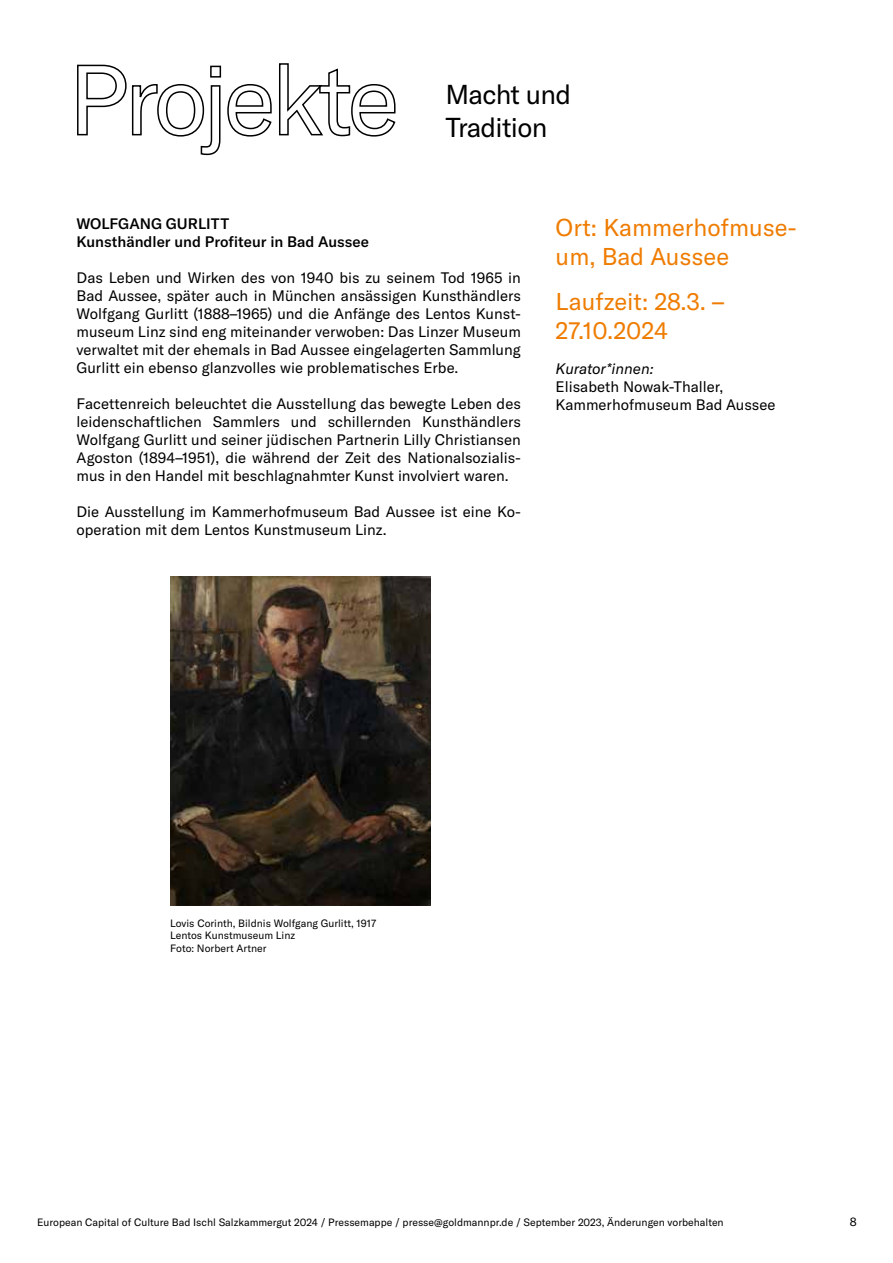
<style>
.page{position:relative;width:893px;height:1263px;background:#fff}
.page>*{position:absolute;margin:0;border:0;box-sizing:border-box;transform-origin:0 0}
.t1{font:27px/32.4px "GT America";letter-spacing:-.025em;color:#000}
.t2{font:24px/28.8px "GT America";color:#ef7c00}
.t3{font:15px/18px "GT America";color:#000;text-align:justify}
.t4{font:500 15px/18px "GT America";color:#000}
.t5{font:italic 15px "GT America";color:#000}
.t6{font:12px "GT America";color:#000}
.t7{font:10.5px/12.6px "GT America";color:#000}
</style>
<div class="page">
<svg style="left:77px;top:63px;width:319px;height:93px"></svg>
<img style="left:170px;top:577px;width:261px;height:329px">
<h1 class="t1" style="left:445px;top:78px;width:127px">Macht und<br>Tradition</h1>
<p class="t4" style="left:77px;top:214px;width:294px">Wolfgang Gurlitt<br>Kunsthändler und Profiteur in Bad Aussee</p>
<p class="t3" style="left:77px;top:268px;width:446px">Das Leben und Wirken des von 1940 bis zu seinem Tod 1965 in Bad Aussee, später auch in München ansässigen Kunsthändlers Wolfgang Gurlitt (1888–1965) und die Anfänge des Lentos Kunst&shy;museum Linz sind eng miteinander verwoben: Das Linzer Museum verwaltet mit der ehemals in Bad Aussee eingelagerten Sammlung Gurlitt ein ebenso glanzvolles wie problematisches Erbe.</p>
<p class="t3" style="left:77px;top:394px;width:446px">Facettenreich beleuchtet die Ausstellung das bewegte Leben des leidenschaftlichen Sammlers und schillernden Kunsthändlers Wolfgang Gurlitt und seiner jüdischen Partnerin Lilly Christiansen Agoston (1894–1951), die während der Zeit des Nationalsozialis&shy;mus in den Handel mit beschlagnahmter Kunst involviert waren.</p>
<p class="t3" style="left:77px;top:502px;width:446px">Die Ausstellung im Kammerhofmuseum Bad Aussee ist eine Ko&shy;operation mit dem Lentos Kunstmuseum Linz.</p>
<h2 class="t2" style="left:556px;top:213px;width:243px">Ort: Kammerhofmuse&shy;um, Bad Aussee</h2>
<h2 class="t2" style="left:556px;top:287px;width:170px">Laufzeit: 28.3. –<br>27.10.2024</h2>
<p class="t5" style="left:556px;top:360px;width:99px">Kurator*innen:</p>
<p class="t3" style="left:556px;top:378px;width:221px">Elisabeth Nowak-Thaller,<br>Kammerhofmuseum Bad Aussee</p>
<p class="t7" style="left:170px;top:917px;width:208px">Lovis Corinth, Bildnis Wolfgang Gurlitt, 1917<br>Lentos Kunstmuseum Linz<br>Foto: Norbert Artner</p>
<p class="t7" style="left:37px;top:1216px;width:688px">European Capital of Culture Bad Ischl Salzkammergut 2024 / Pressemappe / presse@goldmannpr.de / September 2023, Änderungen vorbehalten</p>
<p class="t6" style="left:850px;top:1214px;width:8px">8</p>
</div>
